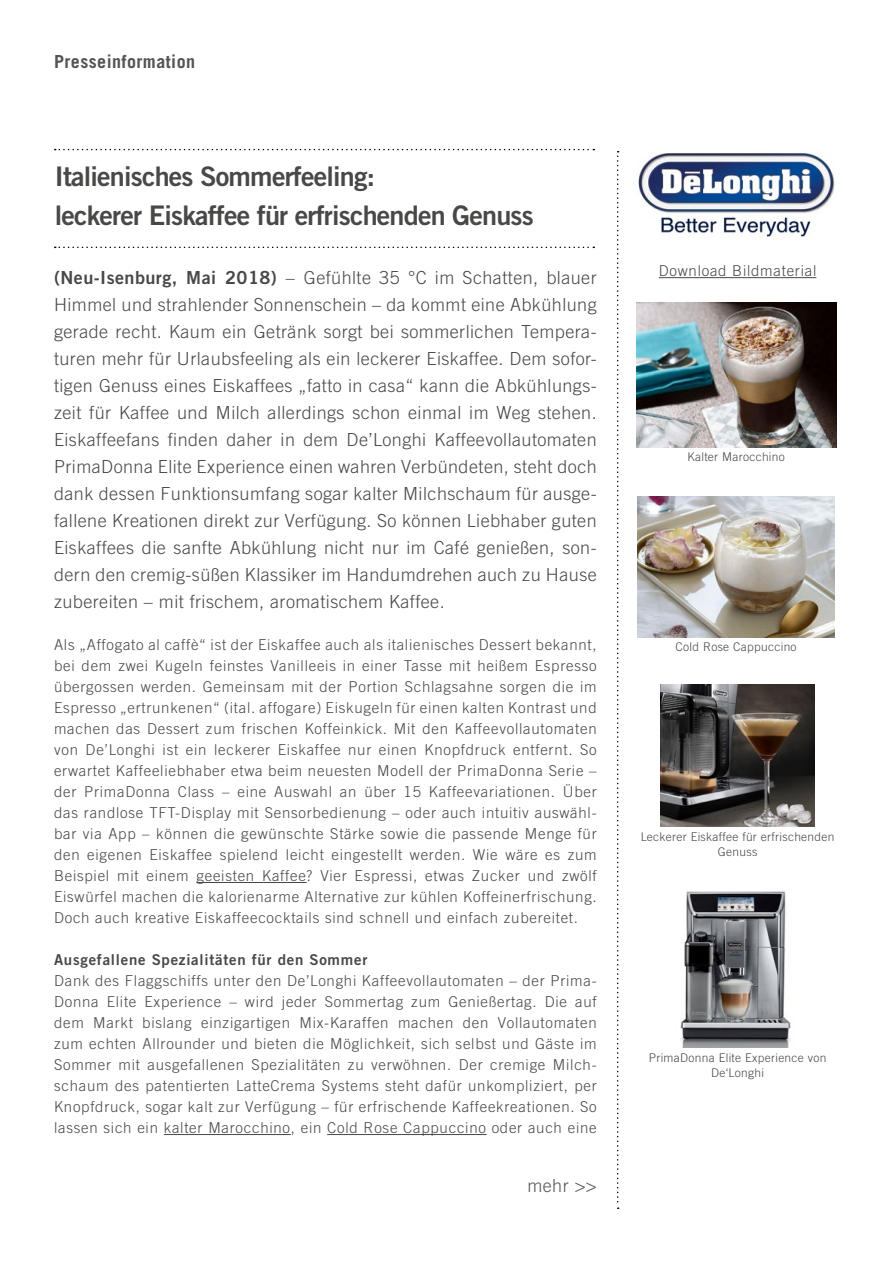
<style>
.page{position:relative;width:893px;height:1263px;background:#fff}
.page>*{position:absolute;margin:0;border:0;box-sizing:border-box;transform-origin:0 0}
.t1{font:27px/38.5px "Trade Gothic LT Bold Two";letter-spacing:-.03em;color:#484847}
.t2{font:300 18px/27px "Trade Gothic LT";letter-spacing:.025em;color:#484847;text-align:justify}
.t3{font:700 18px "Trade Gothic LT";letter-spacing:.025em;color:#585353}
.t4{font:300 18px "Trade Gothic LT";color:#585353}
.t5{font:300 15px/21px "Trade Gothic LT";letter-spacing:.05em;color:#484847;text-align:justify}
.t6{font:15px "Trade Gothic LT Bold Two";letter-spacing:.05em;color:#484847}
.t7{font:300 12px/15px "Trade Gothic LT";letter-spacing:.025em;color:#484847;text-align:center}
.s1{font-family:"Trade Gothic LT Bold Two";font-weight:400}
</style>
<div class="page">
<hr style="left:197px;top:882px;width:110px;height:1px;background:#484847">
<hr style="left:164px;top:1134px;width:127px;height:1px;background:#484847">
<hr style="left:327px;top:1134px;width:160px;height:1px;background:#484847">
<svg style="left:55px;top:149px;width:539px;height:1px"></svg>
<svg style="left:55px;top:247px;width:539px;height:1px"></svg>
<svg style="left:617px;top:151px;width:2px;height:1058px"></svg>
<img style="left:638px;top:153px;width:196px;height:84px">
<hr style="left:659px;top:277px;width:157px;height:1px;background:#484847">
<img style="left:680px;top:891px;width:111px;height:157px">
<img style="left:638px;top:496px;width:196px;height:141px">
<img style="left:636px;top:303px;width:200px;height:144px">
<img style="left:661px;top:685px;width:154px;height:142px">
<p class="t3" style="left:54px;top:50px;width:143px">Presseinformation</p>
<h1 class="t1" style="left:55px;top:157px;width:480px">Italienisches Sommerfeeling:<br>leckerer Eiskaffee für erfrischenden Genuss</h1>
<p class="t2" style="left:54px;top:264px;width:544px"><span class="s1">(Neu-Isenburg, Mai 2018)</span> – Gefühlte 35 °C im Schatten, blauer Himmel und strahlender Sonnenschein – da kommt eine Abkühlung gerade recht. Kaum ein Getränk sorgt bei sommerlichen Tempera&shy;turen mehr für Urlaubsfeeling als ein leckerer Eiskaffee. Dem sofor&shy;tigen Genuss eines Eiskaffees „fatto in casa“ kann die Abkühlungs&shy;zeit für Kaffee und Milch allerdings schon einmal im Weg stehen.<br>Eiskaffeefans finden daher in dem De’Longhi Kaffeevollautomaten PrimaDonna Elite Experience einen wahren Verbündeten, steht doch dank dessen Funktionsumfang sogar kalter Milchschaum für ausge&shy;fallene Kreationen direkt zur Verfügung. So können Liebhaber guten Eiskaffees die sanfte Abkühlung nicht nur im Café genießen, son&shy;dern den cremig-süßen Klassiker im Handumdrehen auch zu Hause zubereiten – mit frischem, aromatischem Kaffee.</p>
<p class="t5" style="left:54px;top:634px;width:544px">Als „Affogato al caffè“ ist der Eiskaffee auch als italienisches Dessert bekannt, bei dem zwei Kugeln feinstes Vanilleeis in einer Tasse mit heißem Espresso übergossen werden. Gemeinsam mit der Portion Schlagsahne sorgen die im Espresso „ertrunkenen“ (ital. affogare) Eiskugeln für einen kalten Kontrast und machen das Dessert zum frischen Koffeinkick. Mit den Kaffeevollautomaten von De’Longhi ist ein leckerer Eiskaffee nur einen Knopfdruck entfernt. So erwartet Kaffeeliebhaber etwa beim neuesten Modell der PrimaDonna Serie – der PrimaDonna Class – eine Auswahl an über 15 Kaffeevariationen. Über das randlose TFT-Display mit Sensorbedienung – oder auch intuitiv auswähl&shy;bar via App – können die gewünschte Stärke sowie die passende Menge für den eigenen Eiskaffee spielend leicht eingestellt werden. Wie wäre es zum Beispiel mit einem geeisten Kaffee? Vier Espressi, etwas Zucker und zwölf Eiswürfel machen die kalorienarme Alternative zur kühlen Koffeinerfrischung.<br>Doch auch kreative Eiskaffeecocktails sind schnell und einfach zubereitet.</p>
<p class="t6" style="left:54px;top:950px;width:315px">Ausgefallene Spezialitäten für den Sommer</p>
<p class="t5" style="left:54px;top:970px;width:544px">Dank des Flaggschiffs unter den De’Longhi Kaffeevollautomaten – der Prima-Donna Elite Experience – wird jeder Sommertag zum Genießertag. Die auf dem Markt bislang einzigartigen Mix-Karaffen machen den Vollautomaten zum echten Allrounder und bieten die Möglichkeit, sich selbst und Gäste im Sommer mit ausgefallenen Spezialitäten zu verwöhnen. Der cremige Milch&shy;schaum des patentierten LatteCrema Systems steht dafür unkompliziert, per Knopfdruck, sogar kalt zur Verfügung – für erfrischende Kaffeekreationen. So lassen sich ein kalter Marocchino, ein Cold Rose Cappuccino oder auch eine</p>
<p class="t4" style="left:527px;top:1175px;width:71px">mehr &gt;&gt;</p>
<p class="t5" style="left:659px;top:260px;width:159px">Download Bildmaterial</p>
<p class="t7" style="left:687px;top:449px;width:99px">Kalter Marocchino</p>
<p class="t7" style="left:676px;top:639px;width:123px">Cold Rose Cappuccino</p>
<p class="t7" style="left:641px;top:829px;width:195px">Leckerer Eiskaffee für erfrischenden<br>Genuss</p>
<p class="t7" style="left:649px;top:1050px;width:179px">PrimaDonna Elite Experience von<br>De‘Longhi</p>
</div>
